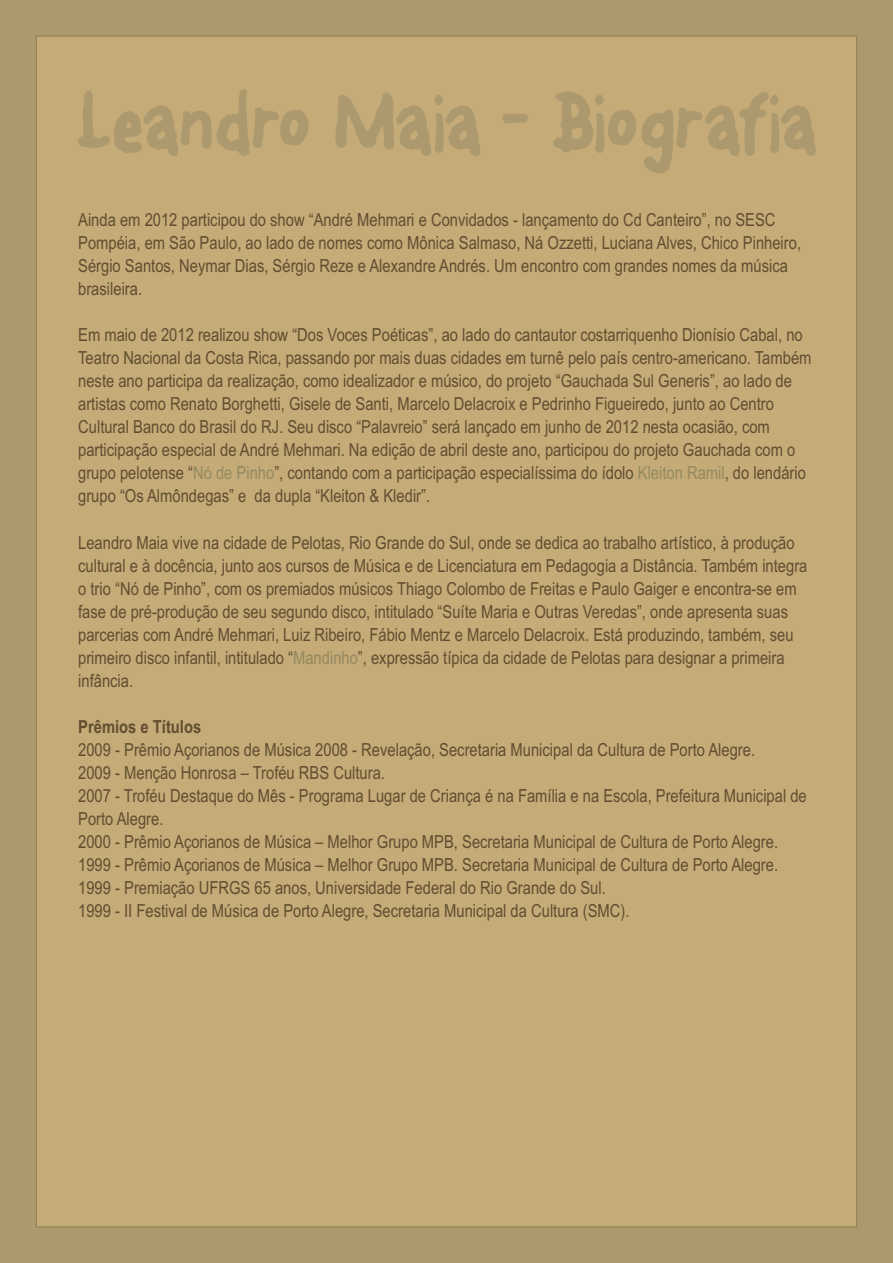
<style>
.page{position:relative;width:893px;height:1263px;background:#ad996e}
.page>*{position:absolute;margin:0;border:0;box-sizing:border-box;transform-origin:0 0}
.t1{font:88.35px "Font On A Stick";color:#ad996e}
.t2{font:18px/23px "Arial Narrow";color:#614d30}
.t3{font:700 18px "Arial Narrow";color:#614d30}
.s1{color:#958960}
</style>
<div class="page">
<div style="left:36px;top:36px;width:821px;height:1191px;background:#c4ab78"></div>
<h1 class="t1" style="left:77px;top:82px;width:741px">Leandro Maia - Biografia</h1>
<p class="t2" style="left:78px;top:210px;width:724px">Ainda em 2012 participou do show “André Mehmari e Convidados - lançamento do Cd Canteiro”, no SESC Pompéia, em São Paulo, ao lado de nomes como Mônica Salmaso, Ná Ozzetti, Luciana Alves, Chico Pinheiro, Sérgio Santos, Neymar Dias, Sérgio Reze e Alexandre Andrés. Um encontro com grandes nomes da música brasileira.</p>
<p class="t2" style="left:78px;top:325px;width:735px">Em maio de 2012 realizou show “Dos Voces Poéticas”, ao lado do cantautor costarriquenho Dionísio Cabal, no Teatro Nacional da Costa Rica, passando por mais duas cidades em turnê pelo país centro-americano. Também neste ano participa da realização, como idealizador e músico, do projeto “Gauchada Sul Generis”, ao lado de artistas como Renato Borghetti, Gisele de Santi, Marcelo Delacroix e Pedrinho Figueiredo, junto ao Centro Cultural Banco do Brasil do RJ. Seu disco “Palavreio” será lançado em junho de 2012 nesta ocasião, com participação especial de André Mehmari. Na edição de abril deste ano, participou do projeto Gauchada com o grupo pelotense “<span class="s1">Nó de Pinho</span>”, contando com a participação especialíssima do ídolo <span class="s1">Kleiton Ramil</span>, do lendário grupo “Os Almôndegas” e da dupla “Kleiton &amp; Kledir”.</p>
<p class="t2" style="left:78px;top:532px;width:731px">Leandro Maia vive na cidade de Pelotas, Rio Grande do Sul, onde se dedica ao trabalho artístico, à produção cultural e à docência, junto aos cursos de Música e de Licenciatura em Pedagogia a Distância. Também integra o trio “Nó de Pinho”, com os premiados músicos Thiago Colombo de Freitas e Paulo Gaiger e encontra-se em fase de pré-produção de seu segundo disco, intitulado “Suíte Maria e Outras Veredas”, onde apresenta suas parcerias com André Mehmari, Luiz Ribeiro, Fábio Mentz e Marcelo Delacroix. Está produzindo, também, seu primeiro disco infantil, intitulado “<span class="s1">Mandinho</span>”, expressão típica da cidade de Pelotas para designar a primeira infância.</p>
<p class="t3" style="left:78px;top:713px;width:125px">Prêmios e Títulos</p>
<p class="t2" style="left:78px;top:739px;width:730px">2009 - Prêmio Açorianos de Música 2008 - Revelação, Secretaria Municipal da Cultura de Porto Alegre.<br>2009 - Menção Honrosa – Troféu RBS Cultura.<br>2007 - Troféu Destaque do Mês - Programa Lugar de Criança é na Família e na Escola, Prefeitura Municipal de Porto Alegre.<br>2000 - Prêmio Açorianos de Música – Melhor Grupo MPB, Secretaria Municipal de Cultura de Porto Alegre.<br>1999 - Prêmio Açorianos de Música – Melhor Grupo MPB. Secretaria Municipal de Cultura de Porto Alegre.<br>1999 - Premiação UFRGS 65 anos, Universidade Federal do Rio Grande do Sul.<br>1999 - II Festival de Música de Porto Alegre, Secretaria Municipal da Cultura (SMC).</p>
</div>
